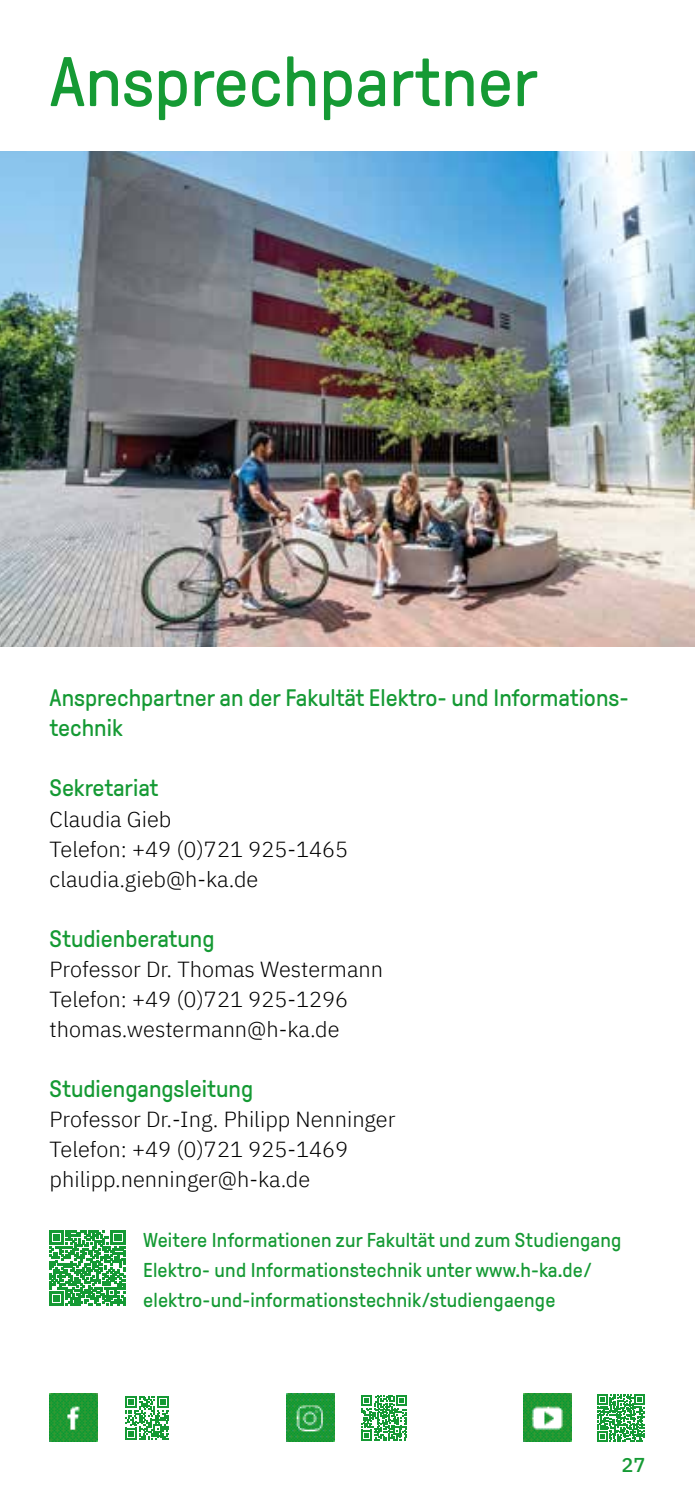
<style>
.page{position:relative;width:695px;height:1489px;background:#fff}
.page>*{position:absolute;margin:0;border:0;box-sizing:border-box;transform-origin:0 0}
.t1{font:70px "GT Pressura LG";color:#159a34}
.t2{font:23.75px/30px "GT Pressura LG";color:#159a34}
.t3{font:300 21.75px/30px "IBM Plex Sans";color:#000}
.t4{font:20px/30px "GT Pressura LG";letter-spacing:.01em;color:#159a34}
.t5{font:500 20px "IBM Plex Sans";color:#159a34}
</style>
<div class="page">
<img style="left:0;top:151px;width:694px;height:495px">
<svg style="left:50px;top:1230px;width:75px;height:75px"></svg>
<img style="left:50px;top:1393px;width:48px;height:48px">
<svg style="left:125px;top:1396px;width:44px;height:43px"></svg>
<img style="left:286px;top:1393px;width:48px;height:48px">
<svg style="left:361px;top:1395px;width:46px;height:45px"></svg>
<img style="left:523px;top:1393px;width:48px;height:48px">
<svg style="left:597px;top:1394px;width:47px;height:47px"></svg>
<h1 class="t1" style="left:50px;top:44px;width:490px">Ansprechpartner</h1>
<p class="t2" style="left:50px;top:683px;width:580px">Ansprechpartner an der Fakultät Elektro- und Informations&shy;technik</p>
<p class="t2" style="left:50px;top:773px;width:110px">Sekretariat</p>
<p class="t3" style="left:50px;top:802px;width:300px">Claudia Gieb<br>Telefon: +49 (0)721 925-1465 claudia.gieb@h-ka.de</p>
<p class="t2" style="left:50px;top:923px;width:166px">Studienberatung</p>
<p class="t3" style="left:50px;top:952px;width:335px">Professor Dr. Thomas Westermann<br>Telefon: +49 (0)721 925-1296 thomas.westermann@h-ka.de</p>
<p class="t2" style="left:50px;top:1073px;width:205px">Studiengangsleitung</p>
<p class="t3" style="left:50px;top:1102px;width:347px">Professor Dr.-Ing. Philipp Nenninger<br>Telefon: +49 (0)721 925-1469 philipp.nenninger@h-ka.de</p>
<p class="t4" style="left:143px;top:1224px;width:479px">Weitere Informationen zur Fakultät und zum Studiengang<br>Elektro- und Informationstechnik unter www.h-ka.de/ elektro-und-informationstechnik/studiengaenge</p>
<p class="t5" style="left:621px;top:1448px;width:26px">27</p>
</div>
